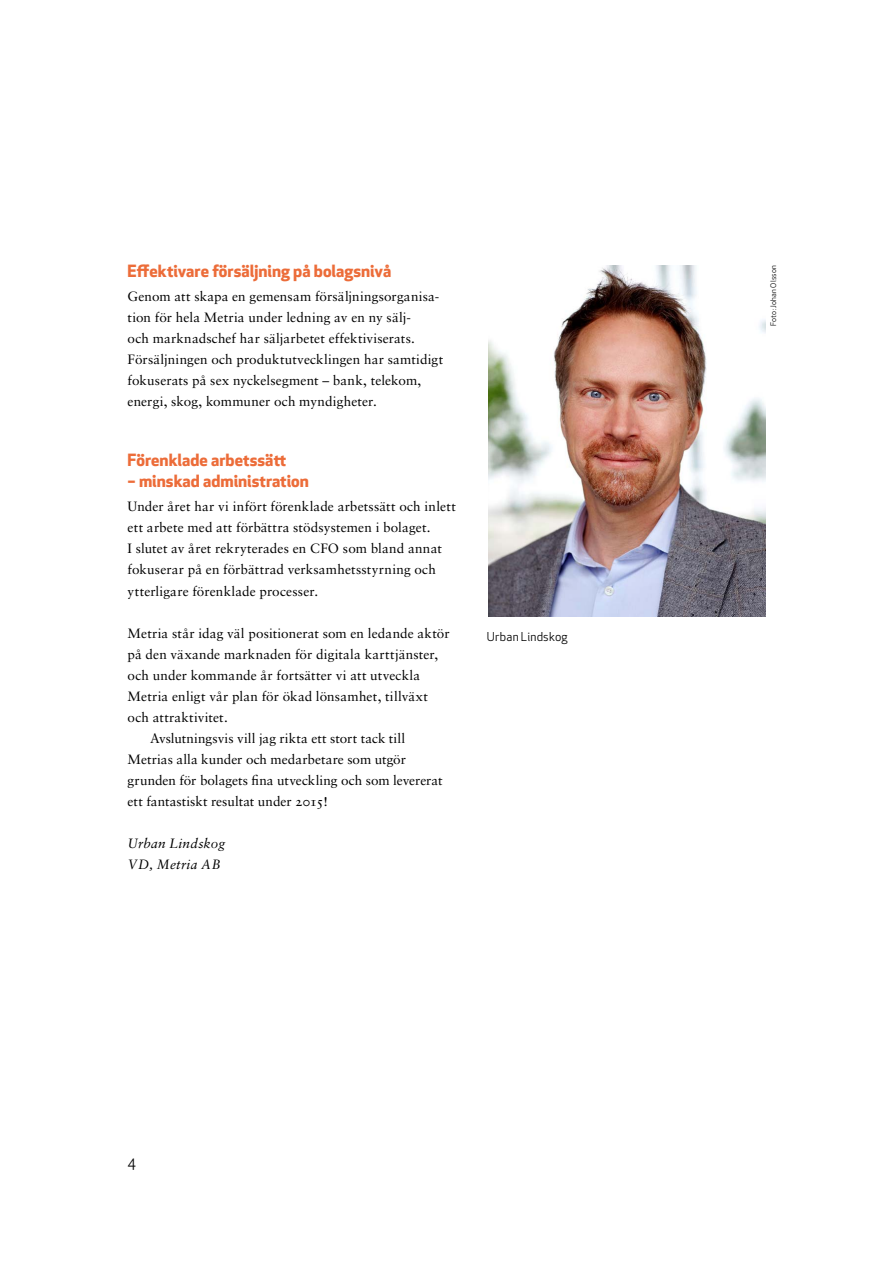
<style>
.page{position:relative;width:893px;height:1263px;background:#fff}
.page>*{position:absolute;margin:0;border:0;box-sizing:border-box;transform-origin:0 0}
.t1{font:700 16.5px "Apex New";color:#ec6c39}
.t2{font:15px "Apex New";color:#000}
.t3{font:13.5px/21px "Sabon";letter-spacing:.01em;color:#000}
.t4{font:italic 13.5px/21px "Sabon";letter-spacing:.02em;color:#000}
.t5{font:12px "Apex New";letter-spacing:.02em;color:#000}
.t6{font:7.5px "Apex New";letter-spacing:.03em;color:#000}
.s1{font-family:"Sabon Roman SC"}
</style>
<div class="page">
<img style="left:488px;top:265px;width:277px;height:351px">
<p class="t1" style="left:128px;top:259px;width:265px">Effektivare försäljning på bolagsnivå</p>
<p class="t3" style="left:128px;top:286px;width:317px">Genom att skapa en gemensam försäljningsorganisa&shy;tion för hela Metria under ledning av en ny sälj-<br>och marknadschef har säljarbetet effektiviserats.<br>Försäljningen och produktutvecklingen har samtidigt fokuserats på sex nyckelsegment – bank, telekom, energi, skog, kommuner och myndigheter.</p>
<p class="t1" style="left:128px;top:448px;width:160px">Förenklade arbetssätt</p>
<p class="t1" style="left:128px;top:469px;width:183px">– minskad administration</p>
<p class="t3" style="left:128px;top:496px;width:330px">Under året har vi infört förenklade arbetssätt och inlett ett arbete med att förbättra stödsystemen i bolaget.<br>I slutet av året rekryterades en CFO som bland annat fokuserar på en förbättrad verksamhetsstyrning och ytterligare förenklade processer.</p>
<p class="t3" style="left:128px;top:622px;width:323px">Metria står idag väl positionerat som en ledande aktör</p>
<p class="t3" style="left:128px;top:643px;width:312px">på den växande marknaden för digitala karttjänster,</p>
<p class="t3" style="left:128px;top:664px;width:294px">och under kommande år fortsätter vi att utveckla</p>
<p class="t3" style="left:128px;top:685px;width:302px">Metria enligt vår plan för ökad lönsamhet, tillväxt</p>
<p class="t3" style="left:128px;top:706px;width:102px">och attraktivitet.</p>
<p class="t3" style="left:150px;top:727px;width:257px">Avslutningsvis vill jag rikta ett stort tack till</p>
<p class="t3" style="left:128px;top:748px;width:280px">Metrias alla kunder och medarbetare som utgör</p>
<p class="t3" style="left:128px;top:769px;width:316px">grunden för bolagets fina utveckling och som levererat</p>
<p class="t3" style="left:128px;top:790px;width:202px">ett fantastiskt resultat under <span class="s1">2015</span>!</p>
<p class="t4" style="left:128px;top:832px;width:99px">Urban Lindskog<br>VD, Metria AB</p>
<p class="t5" style="left:487px;top:628px;width:82px">Urban Lindskog</p>
<p class="t2" style="left:128px;top:1153px;width:10px">4</p>
<p class="t6" style="left:769px;top:326px;width:63px;rotate:-90deg">Foto: Johan Olsson</p>
</div>
